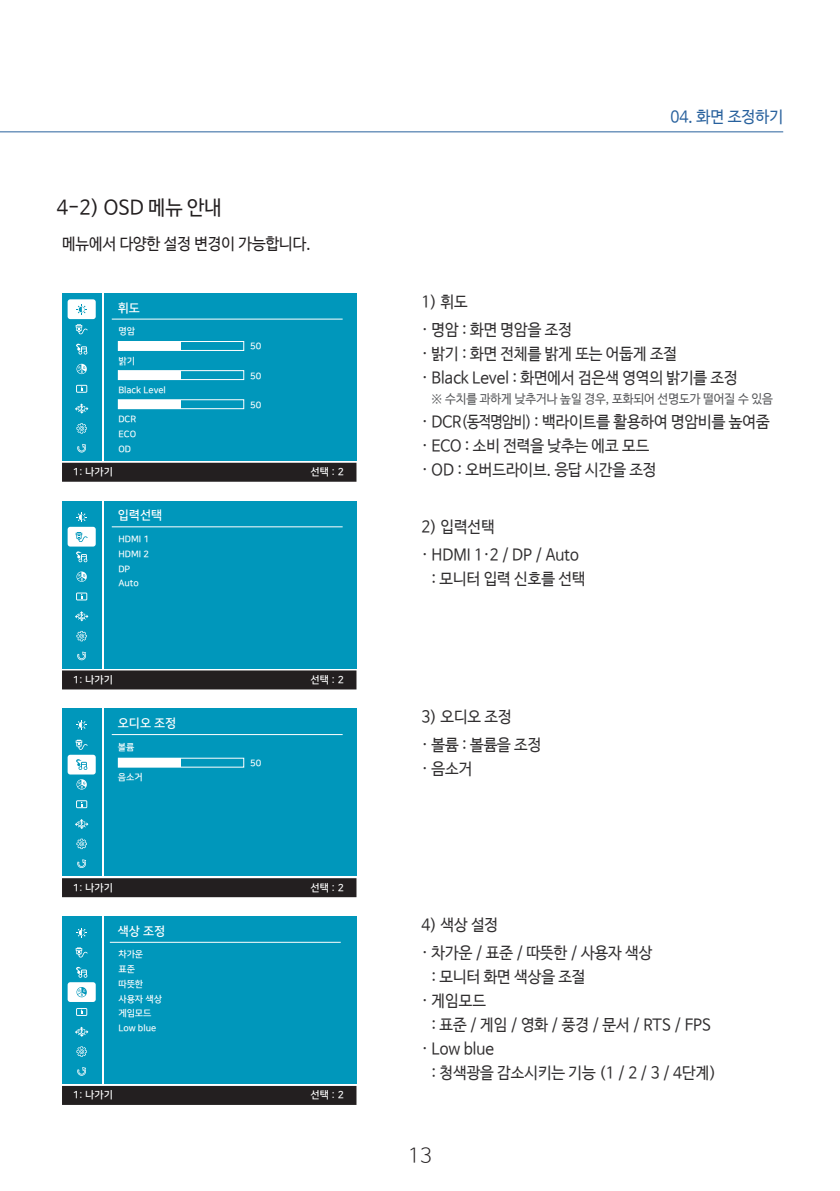
<style>
.page{position:relative;width:840px;height:1191px;background:#fff}
.page>*{position:absolute;margin:0;border:0;box-sizing:border-box;transform-origin:0 0}
.t1{font:20px "Nanum Barun Gothic";color:#231f20}
.t2{font:300 20px "Nanum Barun Gothic";color:#231f20}
.t3{font:16px/24px "Nanum Barun Gothic";color:#312f30;scale:.95 1}
.t4{font:16px "Nanum Barun Gothic";color:#231f20;scale:.95 1}
.t5{font:16px "Nanum Barun Gothic";color:#28619d}
.t6{font:12.6px "Nanum Barun Gothic";color:#57585a;scale:.95 1}
.t7{font:12.2px "Nanum Square OTFB";color:#fff}
.t8{font:10.2px "Nanum Square OTFB";color:#fff}
.t9{font:9.2px/14.6px "Nanum Square OTFB";color:#fff}
</style>
<div class="page">
<hr style="left:0;top:131px;width:782px;height:1px;background:#28619d">
<div style="left:104px;top:293px;width:252px;height:167px;background:#0097bb"></div>
<div style="left:62px;top:293px;width:39px;height:167px;background:#0097bb"></div>
<div style="left:68px;top:299px;width:28px;height:20px;background:#fff;border-radius:3px"></div>
<div style="left:62px;top:463px;width:294px;height:19px;background:#231f20"></div>
<svg style="left:76px;top:324px;width:12px;height:10px"></svg>
<svg style="left:76px;top:344px;width:11px;height:10px"></svg>
<svg style="left:76px;top:364px;width:11px;height:10px"></svg>
<svg style="left:76px;top:423px;width:11px;height:10px"></svg>
<svg style="left:75px;top:403px;width:13px;height:10px"></svg>
<svg style="left:77px;top:304px;width:10px;height:10px"></svg>
<svg style="left:76px;top:385px;width:11px;height:8px"></svg>
<svg style="left:77px;top:444px;width:9px;height:8px"></svg>
<hr style="left:112px;top:318px;width:230px;height:1px;background:#fff">
<div style="left:104px;top:501px;width:252px;height:167px;background:#0097bb"></div>
<div style="left:62px;top:501px;width:39px;height:167px;background:#0097bb"></div>
<div style="left:68px;top:527px;width:28px;height:19px;background:#fff;border-radius:3px"></div>
<div style="left:62px;top:670px;width:294px;height:19px;background:#231f20"></div>
<svg style="left:76px;top:532px;width:12px;height:10px"></svg>
<svg style="left:76px;top:551px;width:11px;height:11px"></svg>
<svg style="left:76px;top:571px;width:11px;height:11px"></svg>
<svg style="left:76px;top:631px;width:11px;height:10px"></svg>
<svg style="left:75px;top:611px;width:13px;height:10px"></svg>
<svg style="left:77px;top:512px;width:10px;height:10px"></svg>
<svg style="left:76px;top:592px;width:11px;height:8px"></svg>
<svg style="left:77px;top:651px;width:9px;height:9px"></svg>
<hr style="left:112px;top:526px;width:230px;height:1px;background:#fff">
<div style="left:104px;top:916px;width:252px;height:167px;background:#0097bb"></div>
<div style="left:62px;top:916px;width:39px;height:167px;background:#0097bb"></div>
<div style="left:68px;top:982px;width:28px;height:20px;background:#fff;border-radius:3px"></div>
<div style="left:62px;top:1086px;width:294px;height:19px;background:#231f20"></div>
<svg style="left:76px;top:947px;width:12px;height:10px"></svg>
<svg style="left:76px;top:967px;width:11px;height:10px"></svg>
<svg style="left:76px;top:987px;width:11px;height:10px"></svg>
<svg style="left:76px;top:1046px;width:11px;height:10px"></svg>
<svg style="left:75px;top:1026px;width:13px;height:10px"></svg>
<svg style="left:77px;top:928px;width:10px;height:9px"></svg>
<svg style="left:76px;top:1008px;width:11px;height:8px"></svg>
<svg style="left:77px;top:1067px;width:9px;height:8px"></svg>
<hr style="left:110px;top:941px;width:230px;height:1px;background:#fff">
<div style="left:104px;top:709px;width:252px;height:167px;background:#0097bb"></div>
<div style="left:62px;top:709px;width:39px;height:167px;background:#0097bb"></div>
<div style="left:68px;top:754px;width:28px;height:20px;background:#fff;border-radius:3px"></div>
<div style="left:62px;top:878px;width:294px;height:19px;background:#231f20"></div>
<svg style="left:76px;top:739px;width:12px;height:11px"></svg>
<svg style="left:76px;top:759px;width:11px;height:11px"></svg>
<svg style="left:76px;top:779px;width:11px;height:10px"></svg>
<svg style="left:76px;top:838px;width:11px;height:11px"></svg>
<svg style="left:75px;top:819px;width:13px;height:10px"></svg>
<svg style="left:77px;top:720px;width:10px;height:10px"></svg>
<svg style="left:76px;top:800px;width:11px;height:8px"></svg>
<svg style="left:77px;top:859px;width:9px;height:9px"></svg>
<hr style="left:112px;top:734px;width:230px;height:1px;background:#fff">
<div style="left:118px;top:758px;width:63px;height:9px;background:#fff"></div>
<div style="left:118px;top:341px;width:126px;height:10px;border:1px solid #fff"></div>
<div style="left:118px;top:341px;width:63px;height:9px;background:#fff"></div>
<div style="left:118px;top:370px;width:126px;height:10px;border:1px solid #fff"></div>
<div style="left:118px;top:370px;width:63px;height:9px;background:#fff"></div>
<div style="left:118px;top:399px;width:126px;height:10px;border:1px solid #fff"></div>
<div style="left:118px;top:400px;width:63px;height:9px;background:#fff"></div>
<p class="t1" style="left:57px;top:198px;width:166px">4-2) OSD 메뉴 안내</p>
<p class="t4" style="left:62px;top:235px;width:263px">메뉴에서 다양한 설정 변경이 가능합니다.</p>
<p class="t7" style="left:118px;top:301px;width:24px">휘도</p>
<p class="t9" style="left:118px;top:324px;width:18px">명암</p>
<p class="t9" style="left:118px;top:353px;width:18px">밝기</p>
<p class="t9" style="left:118px;top:383px;width:49px">Black Level</p>
<p class="t9" style="left:118px;top:412px;width:19px;text-align:justify">DCR ECO OD</p>
<p class="t9" style="left:250px;top:339px;width:13px">50</p>
<p class="t9" style="left:250px;top:368px;width:13px">50</p>
<p class="t9" style="left:250px;top:398px;width:13px">50</p>
<p class="t8" style="left:73px;top:466px;width:42px">1: 나가기</p>
<p class="t8" style="left:310px;top:466px;width:35px">선택 : 2</p>
<p class="t7" style="left:118px;top:509px;width:46px">입력선택</p>
<p class="t9" style="left:118px;top:532px;width:32px">HDMI 1<br>HDMI 2<br>DP<br>Auto</p>
<p class="t8" style="left:73px;top:674px;width:42px">1: 나가기</p>
<p class="t8" style="left:310px;top:674px;width:35px">선택 : 2</p>
<p class="t7" style="left:118px;top:716px;width:60px">오디오 조정</p>
<p class="t9" style="left:118px;top:740px;width:18px">볼륨</p>
<p class="t9" style="left:118px;top:769px;width:26px">음소거</p>
<p class="t9" style="left:250px;top:756px;width:13px">50</p>
<p class="t8" style="left:73px;top:882px;width:42px">1: 나가기</p>
<p class="t8" style="left:310px;top:882px;width:35px">선택 : 2</p>
<p class="t7" style="left:118px;top:924px;width:49px">색상 조정</p>
<p class="t9" style="left:118px;top:947px;width:45px">차가운 표준 따뜻한 사용자 색상 게임모드<br>Low blue</p>
<p class="t8" style="left:73px;top:1089px;width:42px">1: 나가기</p>
<p class="t8" style="left:310px;top:1089px;width:35px">선택 : 2</p>
<p class="t5" style="left:670px;top:108px;width:114px">04. 화면 조정하기</p>
<p class="t3" style="left:421px;top:288px;width:160px;line-height:28px">1) 휘도<br>· 명암 : 화면 명암을 조정</p>
<p class="t3" style="left:421px;top:342px;width:334px">· 밝기 : 화면 전체를 밝게 또는 어둡게 조절<br>· Black Level : 화면에서 검은색 영역의 밝기를 조정</p>
<p class="t6" style="left:431px;top:392px;width:360px">※ 수치를 과하게 낮추거나 높일 경우, 포화되어 선명도가 떨어질 수 있음</p>
<p class="t3" style="left:421px;top:410px;width:368px">· DCR(동적명암비) : 백라이트를 활용하여 명암비를 높여줌 · ECO : 소비 전력을 낮추는 에코 모드<br>· OD : 오버드라이브. 응답 시간을 조정</p>
<p class="t3" style="left:421px;top:514px;width:167px;line-height:28px">2) 입력선택<br>· HDMI 1·2 / DP / Auto</p>
<p class="t3" style="left:431px;top:568px;width:163px">: 모니터 입력 신호를 선택</p>
<p class="t3" style="left:421px;top:704px;width:128px;line-height:28px">3) 오디오 조정<br>· 볼륨 : 볼륨을 조정</p>
<p class="t3" style="left:421px;top:758px;width:55px">· 음소거</p>
<p class="t3" style="left:421px;top:911px;width:244px;line-height:28px">4) 색상 설정<br>· 차가운 / 표준 / 따뜻한 / 사용자 색상</p>
<p class="t3" style="left:421px;top:965px;width:174px;text-indent:10px">: 모니터 화면 색상을 조절 · 게임모드</p>
<p class="t3" style="left:421px;top:1013px;width:306px;text-indent:10px">: 표준 / 게임 / 영화 / 풍경 / 문서 / RTS / FPS · Low blue</p>
<p class="t3" style="left:431px;top:1061px;width:301px">: 청색광을 감소시키는 기능 (1 / 2 / 3 / 4단계)</p>
<p class="t2" style="left:408px;top:1145px;width:25px">13</p>
</div>
